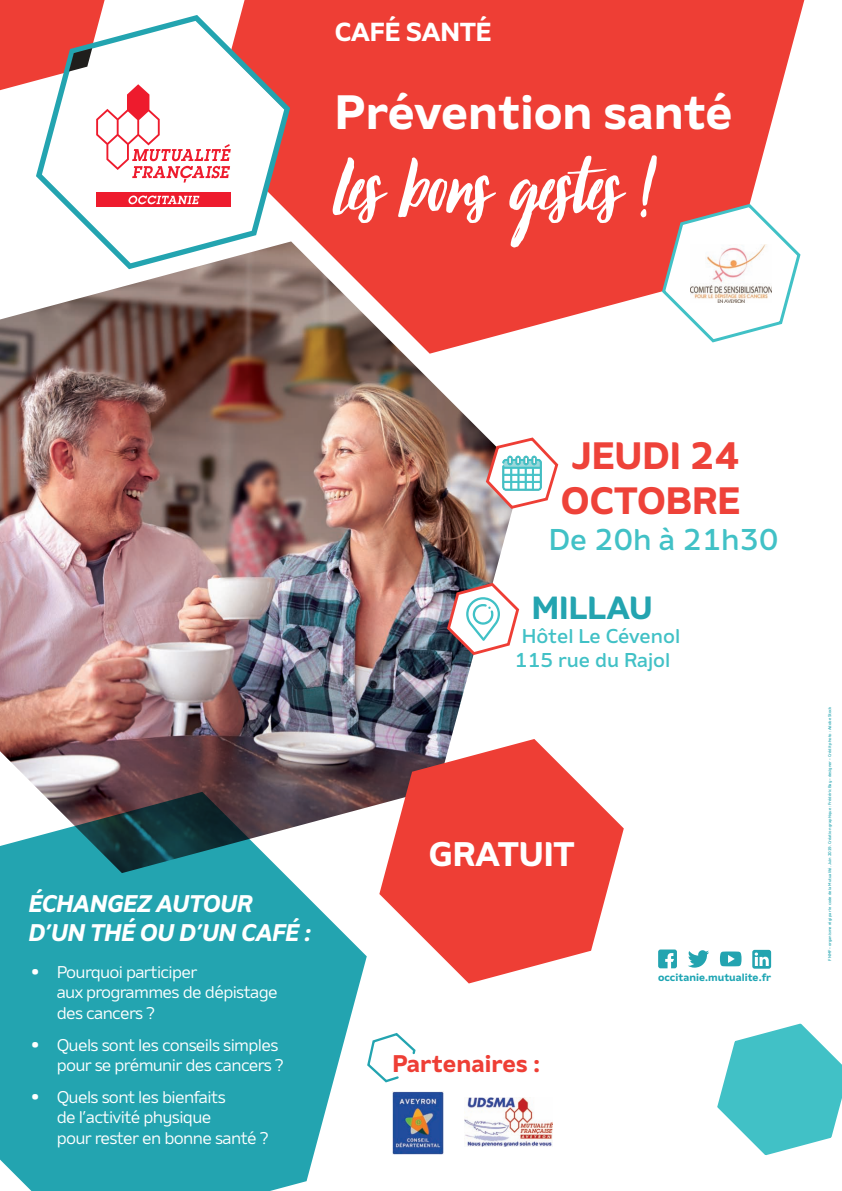
<style>
.page{position:relative;width:842px;height:1191px;background:#fff}
.page>*{position:absolute;margin:0;border:0;box-sizing:border-box;transform-origin:0 0}
.t1{font:96px "October Storm";color:#fff}
.t2{font:700 48px "Amino";color:#fff}
.t3{font:700 38px/45.6px "Amino";color:#ee4239}
.t4{font:700 34px "Amino";color:#fff}
.t5{font:700 32px "Amino";color:#23a4b0}
.t6{font:500 30px "Amino";color:#41c1c6}
.t7{font:700 26px "Amino";color:#fff}
.t8{font:italic 700 24px/28.8px "Amino";color:#fff}
.t9{font:700 24px "Amino";color:#ee3e35}
.t10{font:500 20px/24px "Amino";color:#41c1c6;text-align:center}
.t11{font:17px/20.4px "Amino";letter-spacing:-.04em;color:#fff}
.t12{font:700 10.6px "Amino";color:#1da5b3}
.t13{font:500 4px "Amino";color:#23a4b0}
.s1{font-weight:700;font-size:20px}
</style>
<div class="page">
<div style="left:240px;top:0;width:564px;height:329px;background:#ee3e35"></div>
<svg style="left:0;top:873px;width:367px;height:318px;background:#38acb7"></svg>
<svg style="left:688px;top:950px;width:21px;height:17px"></svg>
<svg style="left:720px;top:951px;width:21px;height:15px"></svg>
<svg style="left:658px;top:949px;width:19px;height:19px"></svg>
<svg style="left:752px;top:950px;width:19px;height:18px"></svg>
<img style="left:0;top:241px;width:522px;height:632px">
<svg style="left:36px;top:15px;width:254px;height:254px"></svg>
<svg style="left:660px;top:202px;width:142px;height:141px"></svg>
<svg style="left:483px;top:436px;width:76px;height:74px"></svg>
<svg style="left:445px;top:581px;width:76px;height:75px"></svg>
<img style="left:691px;top:244px;width:81px;height:58px">
<svg style="left:717px;top:1023px;width:125px;height:133px"></svg>
<svg style="left:379px;top:739px;width:245px;height:244px;fill:#ee3e35"></svg>
<svg style="left:366px;top:1031px;width:50px;height:52px"></svg>
<svg style="left:0;top:0;width:231px;height:182px"></svg>
<div style="left:96px;top:193px;width:135px;height:14px;background:#ee1b2d"></div>
<svg style="left:128px;top:195px;width:71px;height:9px"></svg>
<img style="left:392px;top:1091px;width:51px;height:63px">
<img style="left:465px;top:1097px;width:87px;height:49px">
<h3 class="t7" style="left:335px;top:16px;width:158px">café santé</h3>
<h2 class="t2" style="left:335px;top:83px;width:400px">Prévention santé</h2>
<h1 class="t1" style="left:335px;top:140px;width:326px">les bons gestes !</h1>
<h3 class="t8" style="left:28px;top:888px;width:284px">ÉCHANGEZ AUTOUR<br>D’UN THÉ OU D’UN CAFÉ :</h3>
<p class="t11" style="left:57px;top:961px;width:223px;text-indent:-26px"><span class="s1">•</span> Pourquoi participer<br>aux programmes de dépistage des cancers ?</p>
<p class="t11" style="left:57px;top:1034px;width:229px;text-indent:-26px"><span class="s1">•</span> Quels sont les conseils simples pour se prémunir des cancers ?</p>
<p class="t11" style="left:57px;top:1086px;width:214px;text-indent:-26px"><span class="s1">•</span> Quels sont les bienfaits<br>de l’activité physique<br>pour rester en bonne santé ?</p>
<h3 class="t3" style="left:561px;top:431px;width:180px">Jeudi 24 octoBRE</h3>
<h3 class="t6" style="left:549px;top:521px;width:231px">De 20h à 21h30</h3>
<h3 class="t5" style="left:532px;top:588px;width:88px">MILLAU</h3>
<p class="t10" style="left:515px;top:624px;width:167px">Hôtel Le Cévenol<br>115 rue du Rajol</p>
<h3 class="t4" style="left:429px;top:832px;width:68px">GRATUIT</h3>
<h3 class="t9" style="left:392px;top:1048px;width:150px">Partenaires :</h3>
<p class="t12" style="left:658px;top:970px;width:114px">occitanie.mutualite.fr</p>
<p class="t13" style="left:827px;top:960px;width:256px;rotate:-90deg">FNMF - organisme régi par le code de la Mutualité. Juin 2019. Création graphique : Frédéric Bay - designer - Crédit photo : Adobe Stock</p>
</div>
